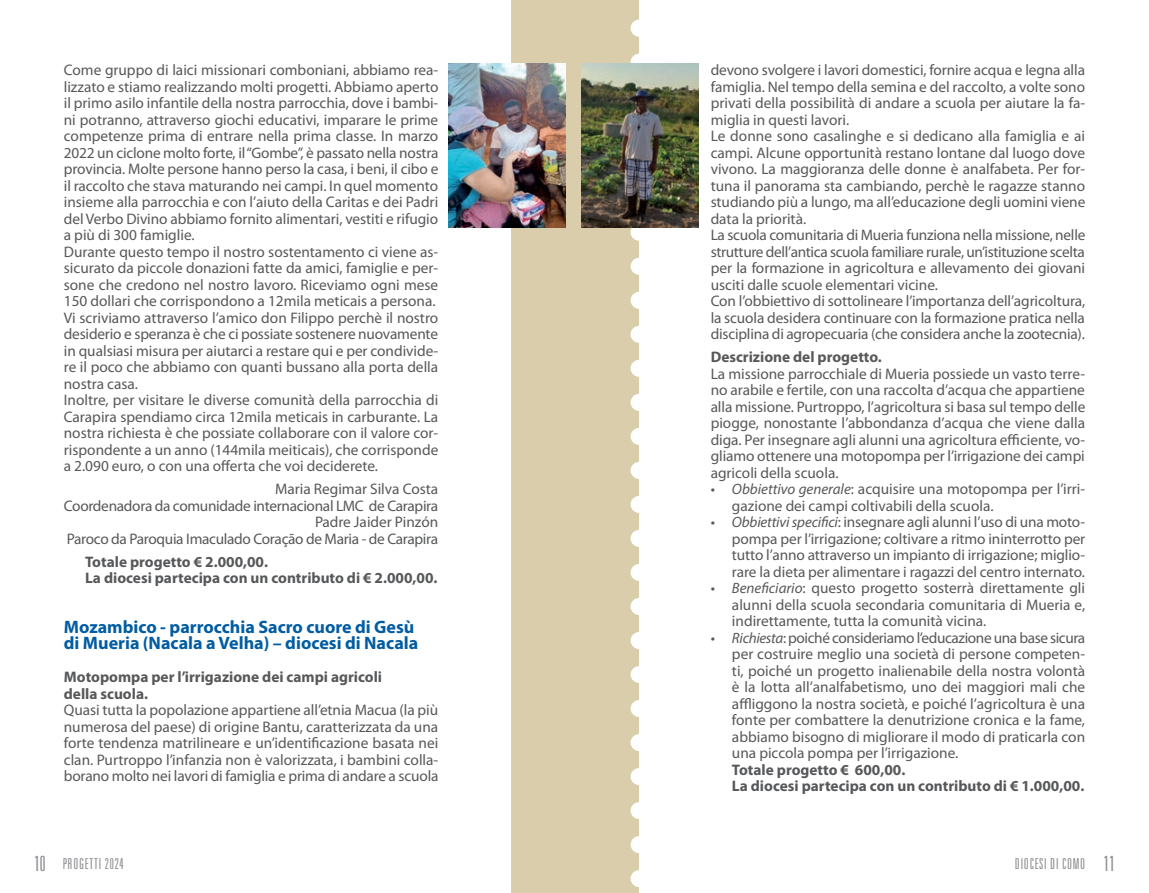
<style>
.page{position:relative;width:1149px;height:893px;background:#fff}
.page>*{position:absolute;margin:0;border:0;box-sizing:border-box;transform-origin:0 0}
.Titoletto_12{font:700 18px "Myriad Pro";color:#015ca3}
.Testo_Myriad_Progett{font:15.3px/16.5px "Myriad Pro";color:#57585a;text-align:justify}
.Importo_progetto{font:700 15.3px "Myriad Pro";color:#57585a}
.Testo_Myriad_Progett-2{font:15.3px "Myriad Pro";letter-spacing:-.02em;color:#57585a}
.Testi_progetto_BOLD{font:700 15.3px "Myriad Pro";color:#57585a}
.t1{font:300 ultra-condensed 15px "Univers LT";letter-spacing:.05em;color:#8a8c8f}
.s1{font-style:italic;font-size:15px}
.s2{font-size:21px}
</style>
<div class="page">
<div style="left:510px;top:0;width:128px;height:893px;background:#d9cdab"></div>
<div style="left:630px;top:20px;width:17px;height:17px;background:#fff;border-radius:50%"></div>
<div style="left:630px;top:54px;width:17px;height:17px;background:#fff;border-radius:50%"></div>
<div style="left:630px;top:224px;width:17px;height:17px;background:#fff;border-radius:50%"></div>
<div style="left:630px;top:258px;width:17px;height:17px;background:#fff;border-radius:50%"></div>
<div style="left:630px;top:292px;width:17px;height:17px;background:#fff;border-radius:50%"></div>
<div style="left:630px;top:326px;width:17px;height:17px;background:#fff;border-radius:50%"></div>
<div style="left:630px;top:360px;width:17px;height:17px;background:#fff;border-radius:50%"></div>
<div style="left:630px;top:394px;width:17px;height:17px;background:#fff;border-radius:50%"></div>
<div style="left:630px;top:428px;width:17px;height:17px;background:#fff;border-radius:50%"></div>
<div style="left:630px;top:462px;width:17px;height:17px;background:#fff;border-radius:50%"></div>
<div style="left:630px;top:496px;width:17px;height:17px;background:#fff;border-radius:50%"></div>
<div style="left:630px;top:530px;width:17px;height:17px;background:#fff;border-radius:50%"></div>
<div style="left:630px;top:564px;width:17px;height:17px;background:#fff;border-radius:50%"></div>
<div style="left:630px;top:598px;width:17px;height:17px;background:#fff;border-radius:50%"></div>
<div style="left:630px;top:632px;width:17px;height:17px;background:#fff;border-radius:50%"></div>
<div style="left:630px;top:666px;width:17px;height:17px;background:#fff;border-radius:50%"></div>
<div style="left:630px;top:700px;width:17px;height:17px;background:#fff;border-radius:50%"></div>
<div style="left:630px;top:734px;width:17px;height:17px;background:#fff;border-radius:50%"></div>
<div style="left:630px;top:768px;width:17px;height:17px;background:#fff;border-radius:50%"></div>
<div style="left:630px;top:802px;width:17px;height:17px;background:#fff;border-radius:50%"></div>
<div style="left:630px;top:836px;width:17px;height:17px;background:#fff;border-radius:50%"></div>
<div style="left:630px;top:870px;width:17px;height:17px;background:#fff;border-radius:50%"></div>
<img style="left:581px;top:64px;width:117px;height:163px">
<img style="left:448px;top:64px;width:117px;height:163px">
<p class="Testo_Myriad_Progett" style="left:64px;top:62px;width:376px">Come gruppo di laici missionari comboniani, abbiamo rea&shy;lizzato e stiamo realizzando molti progetti. Abbiamo aperto il primo asilo infantile della nostra parrocchia, dove i bambi&shy;ni potranno, attraverso giochi educativi, imparare le prime competenze prima di entrare nella prima classe. In marzo 2022 un ciclone molto forte, il “Gombe”, è passato nella nostra provincia. Molte persone hanno perso la casa, i beni, il cibo e il raccolto che stava maturando nei campi. In quel momento insieme alla parrocchia e con l’aiuto della Caritas e dei Padri del Verbo Divino abbiamo fornito alimentari, vestiti e rifugio a più di 300 famiglie.</p>
<p class="Testo_Myriad_Progett" style="left:64px;top:243px;width:376px">Durante questo tempo il nostro sostentamento ci viene as&shy;sicurato da piccole donazioni fatte da amici, famiglie e per&shy;sone che credono nel nostro lavoro. Riceviamo ogni mese 150 dollari che corrispondono a 12mila meticais a persona.</p>
<p class="Testo_Myriad_Progett" style="left:64px;top:309px;width:376px">Vi scriviamo attraverso l’amico don Filippo perchè il nostro desiderio e speranza è che ci possiate sostenere nuovamente in qualsiasi misura per aiutarci a restare qui e per condivide&shy;re il poco che abbiamo con quanti bussano alla porta della nostra casa.</p>
<p class="Testo_Myriad_Progett" style="left:64px;top:392px;width:376px">Inoltre, per visitare le diverse comunità della parrocchia di Carapira spendiamo circa 12mila meticais in carburante. La nostra richiesta è che possiate collaborare con il valore cor&shy;rispondente a un anno (144mila meiticais), che corrisponde a 2.090 euro, o con una offerta che voi deciderete.</p>
<p class="Testo_Myriad_Progett" style="left:275px;top:481px;width:165px">Maria Regimar Silva Costa</p>
<p class="Testo_Myriad_Progett-2" style="left:64px;top:496px;width:376px">Coordenadora da comunidade internacional LMC de Carapira</p>
<p class="Testo_Myriad_Progett" style="left:315px;top:514px;width:125px">Padre Jaider Pinzón</p>
<p class="Testo_Myriad_Progett-2" style="left:67px;top:529px;width:373px">Paroco da Paroquia Imaculado Coração de Maria - de Carapira</p>
<p class="Importo_progetto" style="left:85px;top:551px;width:184px">Totale progetto € 2.000,00.</p>
<p class="Importo_progetto" style="left:85px;top:568px;width:354px">La diocesi partecipa con un contributo di € 2.000,00.</p>
<p class="Titoletto_12" style="left:64px;top:615px;width:352px">Mozambico - parrocchia Sacro cuore di Gesù</p>
<p class="Titoletto_12" style="left:64px;top:631px;width:356px">di Mueria (Nacala a Velha) – diocesi di Nacala</p>
<p class="Testi_progetto_BOLD" style="left:64px;top:667px;width:320px">Motopompa per l’irrigazione dei campi agricoli</p>
<p class="Testi_progetto_BOLD" style="left:64px;top:683px;width:86px">della scuola.</p>
<p class="Testo_Myriad_Progett" style="left:64px;top:701px;width:376px">Quasi tutta la popolazione appartiene all’etnia Macua (la più numerosa del paese) di origine Bantu, caratterizzata da una forte tendenza matrilineare e un’identificazione basata nei clan. Purtroppo l’infanzia non è valorizzata, i bambini colla&shy;borano molto nei lavori di famiglia e prima di andare a scuola</p>
<p class="Testo_Myriad_Progett" style="left:710px;top:62px;width:376px">devono svolgere i lavori domestici, fornire acqua e legna alla famiglia. Nel tempo della semina e del raccolto, a volte sono privati della possibilità di andare a scuola per aiutare la fa&shy;miglia in questi lavori.</p>
<p class="Testo_Myriad_Progett" style="left:710px;top:128px;width:376px">Le donne sono casalinghe e si dedicano alla famiglia e ai campi. Alcune opportunità restano lontane dal luogo dove vivono. La maggioranza delle donne è analfabeta. Per for&shy;tuna il panorama sta cambiando, perchè le ragazze stanno studiando più a lungo, ma all’educazione degli uomini viene data la priorità.</p>
<p class="Testo_Myriad_Progett" style="left:710px;top:227px;width:376px">La scuola comunitaria di Mueria funziona nella missione, nelle strutture dell’antica scuola familiare rurale, un’istituzione scelta per la formazione in agricoltura e allevamento dei giovani usciti dalle scuole elementari vicine.</p>
<p class="Testo_Myriad_Progett" style="left:710px;top:293px;width:376px">Con l’obbiettivo di sottolineare l’importanza dell’agricoltura, la scuola desidera continuare con la formazione pratica nella disciplina di agropecuaria (che considera anche la zootecnia).</p>
<p class="Testi_progetto_BOLD" style="left:710px;top:347px;width:172px">Descrizione del progetto.</p>
<p class="Testo_Myriad_Progett" style="left:710px;top:365px;width:376px">La missione parrocchiale di Mueria possiede un vasto terre&shy;no arabile e fertile, con una raccolta d’acqua che appartiene alla missione. Purtroppo, l’agricoltura si basa sul tempo delle piogge, nonostante l’abbondanza d’acqua che viene dalla diga. Per insegnare agli alunni una agricoltura efficiente, vo&shy;gliamo ottenere una motopompa per l’irrigazione dei campi agricoli della scuola.</p>
<p class="Testo_Myriad_Progett" style="left:731px;top:481px;width:354px;text-indent:-21px">• <span class="s1">Obbiettivo generale</span>: acquisire una motopompa per l’irri&shy;gazione dei campi coltivabili della scuola.</p>
<p class="Testo_Myriad_Progett" style="left:731px;top:514px;width:355px;text-indent:-21px">• <span class="s1">Obbiettivi specifici</span>: insegnare agli alunni l’uso di una moto&shy;pompa per l’irrigazione; coltivare a ritmo ininterrotto per tutto l’anno attraverso un impianto di irrigazione; miglio&shy;rare la dieta per alimentare i ragazzi del centro internato.</p>
<p class="Testo_Myriad_Progett" style="left:731px;top:580px;width:354px;text-indent:-21px">• <span class="s1">Beneficiario</span>: questo progetto sosterrà direttamente gli alunni della scuola secondaria comunitaria di Mueria e, indirettamente, tutta la comunità vicina.</p>
<p class="Testo_Myriad_Progett" style="left:731px;top:629px;width:355px;text-indent:-21px">• <span class="s1">Richiesta</span>: poiché consideriamo l’educazione una base sicura per costruire meglio una società di persone competen&shy;ti, poiché un progetto inalienabile della nostra volontà è la lotta all’analfabetismo, uno dei maggiori mali che affliggono la nostra società, e poiché l’agricoltura è una fonte per combattere la denutrizione cronica e la fame, abbiamo bisogno di migliorare il modo di praticarla con una piccola pompa per l’irrigazione.</p>
<p class="Importo_progetto" style="left:731px;top:760px;width:175px">Totale progetto € 600,00.</p>
<p class="Importo_progetto" style="left:731px;top:776px;width:354px">La diocesi partecipa con un contributo di € 1.000,00.</p>
<p class="t1" style="left:34px;top:855px;width:91px"><span class="s2">10</span> PROGETTI 2024</p>
<p class="t1" style="left:1014px;top:855px;width:101px">DIOCESI DI COMO <span class="s2">11</span></p>
</div>
